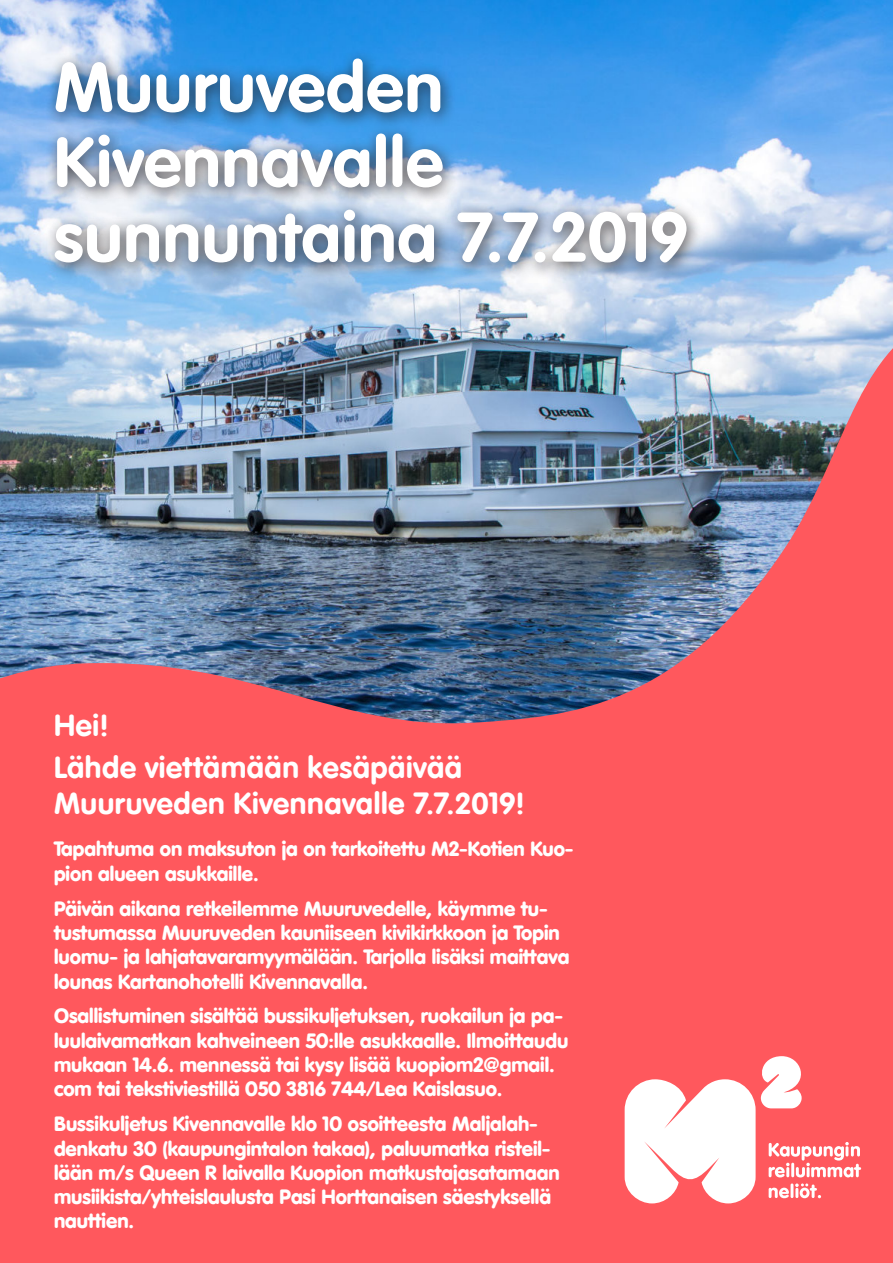
<style>
.page{position:relative;width:893px;height:1263px;background:#fff}
.page>*{position:absolute;margin:0;border:0;box-sizing:border-box;transform-origin:0 0}
.Headline{font:700 69px/75px "VAG Rounded LT";letter-spacing:.01em;color:#fff}
.Subhead{font:700 30px/36px "VAG Rounded LT";letter-spacing:.015em;color:#fff}
.Body_text{font:900 20.25px/24.3px "VAG Rounded LT";color:#fff}
</style>
<div class="page">
<img style="left:0;top:0;width:893px;height:311px">
<div style="left:0;top:898px;width:893px;height:365px;background:#ff585d"></div>
<img style="left:0;top:311px;width:893px;height:587px">
<div style="left:44px;top:49px;width:658px;height:231px;background:#231f20;opacity:.75"></div>
<svg style="left:625px;top:1056px;width:236px;height:147px"></svg>
<p class="Headline" style="left:54px;top:52px;width:391px">Muuruveden<br>Kivennavalle</p>
<p class="Headline" style="left:54px;top:202px;width:636px">sunnuntaina 7.7.2019</p>
<p class="Subhead" style="left:54px;top:708px;width:57px">Hei!</p>
<p class="Subhead" style="left:54px;top:750px;width:473px">Lähde viettämään kesäpäivää<br>Muuruveden Kivennavalle 7.7.2019!</p>
<p class="Body_text" style="left:54px;top:838px;width:521px">Tapahtuma on maksuton ja on tarkoitettu M2-Kotien Kuo&shy;pion alueen asukkaille.</p>
<p class="Body_text" style="left:54px;top:897px;width:517px">Päivän aikana retkeilemme Muuruvedelle, käymme tu&shy;tustumassa Muuruveden kauniiseen kivikirkkoon ja Topin luomu- ja lahjatavaramyymälään. Tarjolla lisäksi maittava lounas Kartanohotelli Kivennavalla.</p>
<p class="Body_text" style="left:54px;top:1005px;width:516px">Osallistuminen sisältää bussikuljetuksen, ruokailun ja pa&shy;luulaivamatkan kahveineen 50:lle asukkaalle. Ilmoittaudu mukaan 14.6. mennessä tai kysy lisää kuopiom2@gmail. com tai tekstiviestillä 050 3816 744/Lea Kaislasuo.</p>
<p class="Body_text" style="left:54px;top:1112px;width:507px">Bussikuljetus Kivennavalle klo 10 osoitteesta Maljalah&shy;denkatu 30 (kaupungintalon takaa), paluumatka risteil&shy;lään m/s Queen R laivalla Kuopion matkustajasatamaan musiikista/yhteislaulusta Pasi Horttanaisen säestyksellä nauttien.</p>
</div>
